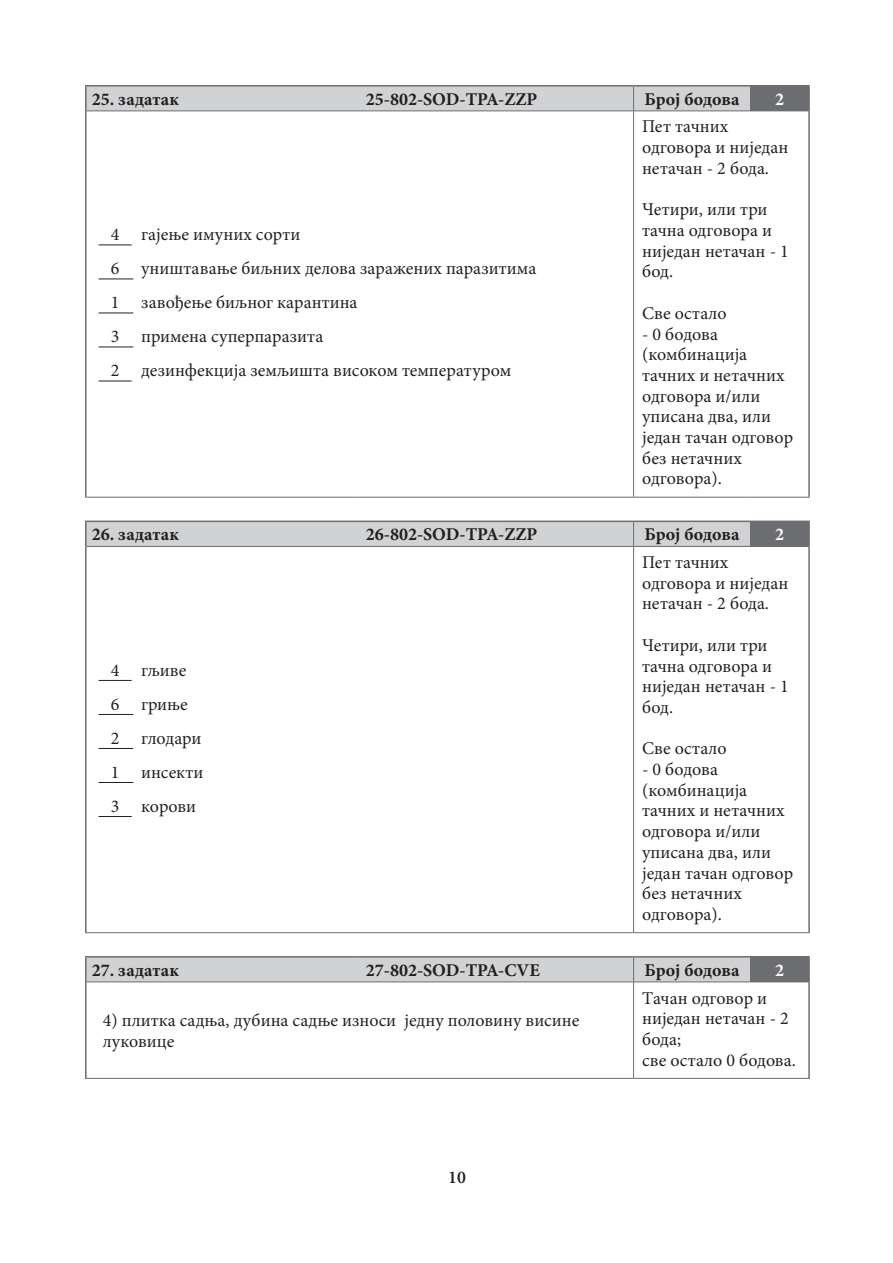
<style>
.page{position:relative;width:893px;height:1263px;background:#fff}
.page>*{position:absolute;margin:0;border:0;box-sizing:border-box;transform-origin:0 0}
.pojedinacni_odgovor{font:18px/20.7px "Minion Pro";color:#231f20}
.t1{font:700 18px "Minion Pro";color:#231f20}
.text_tabela{font:18px "Minion Pro";color:#231f20}
.t2{font:700 18px "Minion Pro";color:#fff}
.t3{font:600 18px "Minion Pro";color:#231f20}
</style>
<div class="page">
<div style="left:750px;top:86px;width:59px;height:25px;background:#6c6d70"></div>
<hr style="left:87px;top:111px;width:273px;height:1px;background:#6c6d70">
<hr style="left:360px;top:111px;width:274px;height:1px;background:#6c6d70">
<hr style="left:634px;top:111px;width:116px;height:1px;background:#6c6d70">
<hr style="left:633px;top:111px;width:1px;height:386px;background:#6c6d70">
<hr style="left:85px;top:497px;width:275px;height:1px;background:#6c6d70">
<hr style="left:360px;top:497px;width:274px;height:1px;background:#6c6d70">
<hr style="left:634px;top:497px;width:116px;height:1px;background:#6c6d70">
<hr style="left:750px;top:497px;width:60px;height:1px;background:#6c6d70">
<hr style="left:85px;top:85px;width:275px;height:2px;background:#6c6d70">
<hr style="left:85px;top:87px;width:2px;height:24px;background:#6c6d70">
<hr style="left:360px;top:85px;width:274px;height:2px;background:#6c6d70">
<hr style="left:634px;top:85px;width:116px;height:2px;background:#6c6d70">
<hr style="left:85px;top:111px;width:2px;height:386px;background:#6c6d70">
<hr style="left:808px;top:111px;width:2px;height:386px;background:#6c6d70">
<hr style="left:750px;top:85px;width:60px;height:2px;background:#6c6d70">
<hr style="left:808px;top:87px;width:2px;height:24px;background:#6c6d70">
<svg style="left:86px;top:86px;width:664px;height:25px;background:#cbccce"></svg>
<hr style="left:750px;top:111px;width:58px;height:1px;background:#6c6d70">
<hr style="left:99px;top:244px;width:33px;height:1px;background:#231f20">
<hr style="left:99px;top:278px;width:34px;height:1px;background:#231f20">
<hr style="left:99px;top:312px;width:34px;height:1px;background:#231f20">
<hr style="left:99px;top:346px;width:34px;height:1px;background:#231f20">
<hr style="left:99px;top:380px;width:33px;height:1px;background:#231f20">
<div style="left:750px;top:521px;width:59px;height:25px;background:#6c6d70"></div>
<hr style="left:87px;top:546px;width:273px;height:1px;background:#6c6d70">
<hr style="left:360px;top:546px;width:274px;height:1px;background:#6c6d70">
<hr style="left:634px;top:546px;width:116px;height:1px;background:#6c6d70">
<hr style="left:633px;top:547px;width:1px;height:385px;background:#6c6d70">
<hr style="left:85px;top:932px;width:275px;height:1px;background:#6c6d70">
<hr style="left:360px;top:932px;width:274px;height:1px;background:#6c6d70">
<hr style="left:634px;top:932px;width:116px;height:1px;background:#6c6d70">
<hr style="left:750px;top:932px;width:60px;height:1px;background:#6c6d70">
<hr style="left:85px;top:521px;width:275px;height:1px;background:#6c6d70">
<hr style="left:85px;top:522px;width:2px;height:24px;background:#6c6d70">
<hr style="left:85px;top:546px;width:2px;height:386px;background:#6c6d70">
<hr style="left:808px;top:546px;width:2px;height:386px;background:#6c6d70">
<hr style="left:750px;top:521px;width:60px;height:1px;background:#6c6d70">
<hr style="left:808px;top:522px;width:2px;height:24px;background:#6c6d70">
<svg style="left:86px;top:521px;width:664px;height:25px;background:#cbccce"></svg>
<hr style="left:750px;top:546px;width:58px;height:1px;background:#6c6d70">
<hr style="left:99px;top:680px;width:33px;height:1px;background:#231f20">
<hr style="left:99px;top:714px;width:34px;height:1px;background:#231f20">
<hr style="left:99px;top:748px;width:34px;height:1px;background:#231f20">
<hr style="left:99px;top:782px;width:34px;height:1px;background:#231f20">
<hr style="left:99px;top:816px;width:33px;height:1px;background:#231f20">
<div style="left:750px;top:957px;width:59px;height:25px;background:#6c6d70"></div>
<hr style="left:633px;top:982px;width:1px;height:96px;background:#6c6d70">
<hr style="left:85px;top:1078px;width:275px;height:1px;background:#6c6d70">
<hr style="left:360px;top:1078px;width:274px;height:1px;background:#6c6d70">
<hr style="left:634px;top:1078px;width:116px;height:1px;background:#6c6d70">
<hr style="left:750px;top:1078px;width:60px;height:1px;background:#6c6d70">
<hr style="left:85px;top:956px;width:275px;height:1px;background:#6c6d70">
<hr style="left:85px;top:957px;width:2px;height:25px;background:#6c6d70">
<hr style="left:360px;top:956px;width:274px;height:1px;background:#6c6d70">
<hr style="left:634px;top:956px;width:116px;height:1px;background:#6c6d70">
<hr style="left:85px;top:982px;width:2px;height:96px;background:#6c6d70">
<hr style="left:808px;top:982px;width:2px;height:96px;background:#6c6d70">
<hr style="left:750px;top:956px;width:60px;height:1px;background:#6c6d70">
<hr style="left:808px;top:957px;width:2px;height:25px;background:#6c6d70">
<svg style="left:86px;top:957px;width:664px;height:25px;background:#cbccce"></svg>
<p class="t1" style="left:92px;top:86px;width:89px">25. задатак</p>
<p class="t1" style="left:366px;top:86px;width:173px">25-802-SOD-TPA-ZZP</p>
<p class="t1" style="left:644px;top:86px;width:97px">Број бодова</p>
<p class="t2" style="left:775px;top:86px;width:10px">2</p>
<p class="text_tabela" style="left:111px;top:223px;width:10px">4</p>
<p class="pojedinacni_odgovor" style="left:141px;top:224px;width:161px">гајење имуних сорти</p>
<p class="text_tabela" style="left:111px;top:257px;width:10px">6</p>
<p class="pojedinacni_odgovor" style="left:141px;top:258px;width:397px">уништавање биљних делова заражених паразитима</p>
<p class="text_tabela" style="left:111px;top:291px;width:10px">1</p>
<p class="pojedinacni_odgovor" style="left:141px;top:292px;width:218px">завођење биљног карантина</p>
<p class="text_tabela" style="left:111px;top:325px;width:10px">3</p>
<p class="pojedinacni_odgovor" style="left:141px;top:326px;width:184px">примена суперпаразита</p>
<p class="text_tabela" style="left:111px;top:359px;width:10px">2</p>
<p class="pojedinacni_odgovor" style="left:141px;top:360px;width:372px">дезинфекција земљишта високом температуром</p>
<p class="pojedinacni_odgovor" style="left:642px;top:116px;width:148px">Пет тачних одговора и ниједан нетачан - 2 бода.</p>
<p class="pojedinacni_odgovor" style="left:642px;top:199px;width:148px">Четири, или три тачна одговора и ниједан нетачан - 1 бод.</p>
<p class="pojedinacni_odgovor" style="left:642px;top:303px;width:86px">Све остало</p>
<p class="pojedinacni_odgovor" style="left:642px;top:323px;width:153px">- 0 бодова (комбинација тачних и нетачних одговора и/или уписана два, или један тачан одговор без нетачних одговора).</p>
<p class="t1" style="left:92px;top:522px;width:89px">26. задатак</p>
<p class="t1" style="left:366px;top:522px;width:173px">26-802-SOD-TPA-ZZP</p>
<p class="t1" style="left:644px;top:522px;width:97px">Број бодова</p>
<p class="t2" style="left:775px;top:522px;width:10px">2</p>
<p class="text_tabela" style="left:111px;top:658px;width:10px">4</p>
<p class="pojedinacni_odgovor" style="left:141px;top:660px;width:47px">гљиве</p>
<p class="text_tabela" style="left:111px;top:692px;width:10px">6</p>
<p class="pojedinacni_odgovor" style="left:141px;top:694px;width:48px">гриње</p>
<p class="text_tabela" style="left:111px;top:726px;width:10px">2</p>
<p class="pojedinacni_odgovor" style="left:141px;top:728px;width:62px">глодари</p>
<p class="text_tabela" style="left:111px;top:760px;width:10px">1</p>
<p class="pojedinacni_odgovor" style="left:141px;top:762px;width:64px">инсекти</p>
<p class="text_tabela" style="left:111px;top:794px;width:10px">3</p>
<p class="pojedinacni_odgovor" style="left:141px;top:796px;width:57px">корови</p>
<p class="pojedinacni_odgovor" style="left:642px;top:552px;width:148px">Пет тачних одговора и ниједан нетачан - 2 бода.</p>
<p class="pojedinacni_odgovor" style="left:642px;top:635px;width:148px">Четири, или три тачна одговора и ниједан нетачан - 1 бод.</p>
<p class="pojedinacni_odgovor" style="left:642px;top:738px;width:86px">Све остало</p>
<p class="pojedinacni_odgovor" style="left:642px;top:759px;width:153px">- 0 бодова (комбинација тачних и нетачних одговора и/или уписана два, или један тачан одговор без нетачних одговора).</p>
<p class="t1" style="left:92px;top:957px;width:89px">27. задатак</p>
<p class="t1" style="left:366px;top:957px;width:175px">27-802-SOD-TPA-CVE</p>
<p class="t1" style="left:644px;top:957px;width:97px">Број бодова</p>
<p class="t2" style="left:775px;top:957px;width:10px">2</p>
<p class="pojedinacni_odgovor" style="left:103px;top:1010px;width:478px">4) плитка садња, дубина садње износи једну половину висине луковице</p>
<p class="pojedinacni_odgovor" style="left:642px;top:987px;width:148px">Tачан одговор и ниједан нетачан - 2 бодa;</p>
<p class="pojedinacni_odgovor" style="left:642px;top:1049px;width:155px">све остало 0 бодова.</p>
<p class="t3" style="left:448px;top:1165px;width:19px">10</p>
</div>
